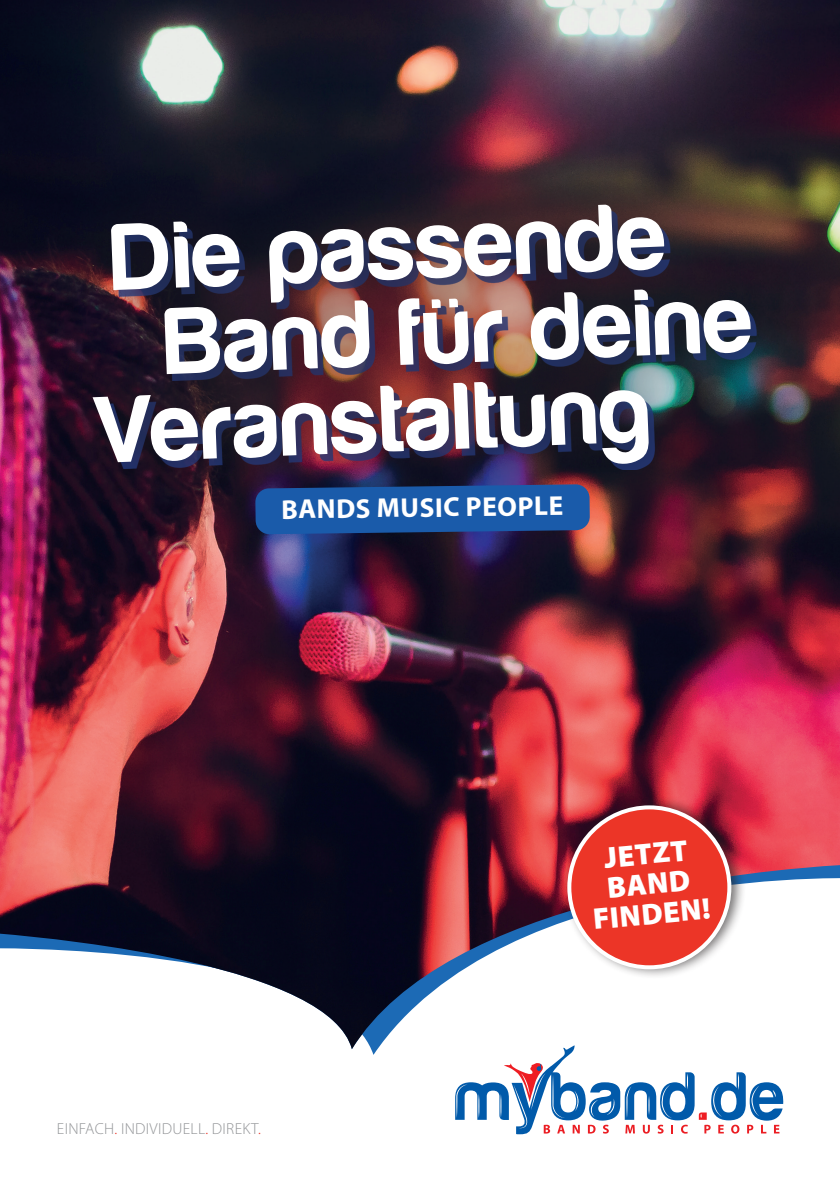
<style>
.page{position:relative;width:840px;height:1191px;background:#fff}
.page>*{position:absolute;margin:0;border:0;box-sizing:border-box;transform-origin:0 0}
.t1{font:98px "Harabara";color:#fff}
.t2{font:900 30px/30px "Myriad Pro";color:#fff;text-align:center}
.t3{font:700 27.4px "Myriad Pro";color:#fff}
.t4{font:300 16px "Myriad Pro";letter-spacing:.02em;color:#939598}
.s1{color:#ec3527}
</style>
<div class="page">
<svg style="left:455px;top:1049px;width:327px;height:85px"></svg>
<img style="left:0;top:0;width:839px;height:1049px">
<div style="left:561px;top:795px;width:184px;height:184px;background:#231f20;opacity:.63"></div>
<div style="left:569px;top:807px;width:160px;height:160px;background:#ec3527;border-radius:50%"></div>
<div style="left:567px;top:805px;width:164px;height:164px;border:4px solid #fff;border-radius:50%"></div>
<img style="left:29px;top:137px;width:785px;height:407px">
<svg style="left:255px;top:484px;width:334px;height:50px;background:#1c55a0"></svg>
<p class="t1" style="left:110px;top:205px;width:555px;rotate:-2deg">Die passende</p>
<p class="t1" style="left:164px;top:289px;width:588px;rotate:-2deg">Band für deine</p>
<p class="t1" style="left:92px;top:378px;width:557px;rotate:-2deg">Veranstaltung</p>
<p class="t3" style="left:281px;top:492px;width:283px;rotate:-1deg">BANDS MUSIC PEOPLE</p>
<p class="t4" style="left:57px;top:1119px;width:205px">EINFACH<span class="s1">.</span> INDIVIDUELL<span class="s1">.</span> DIREKT<span class="s1">.</span></p>
<p class="t2" style="left:586px;top:844px;width:119px;rotate:-5deg">JETZT<br>BAND<br>FINDEN!</p>
</div>
